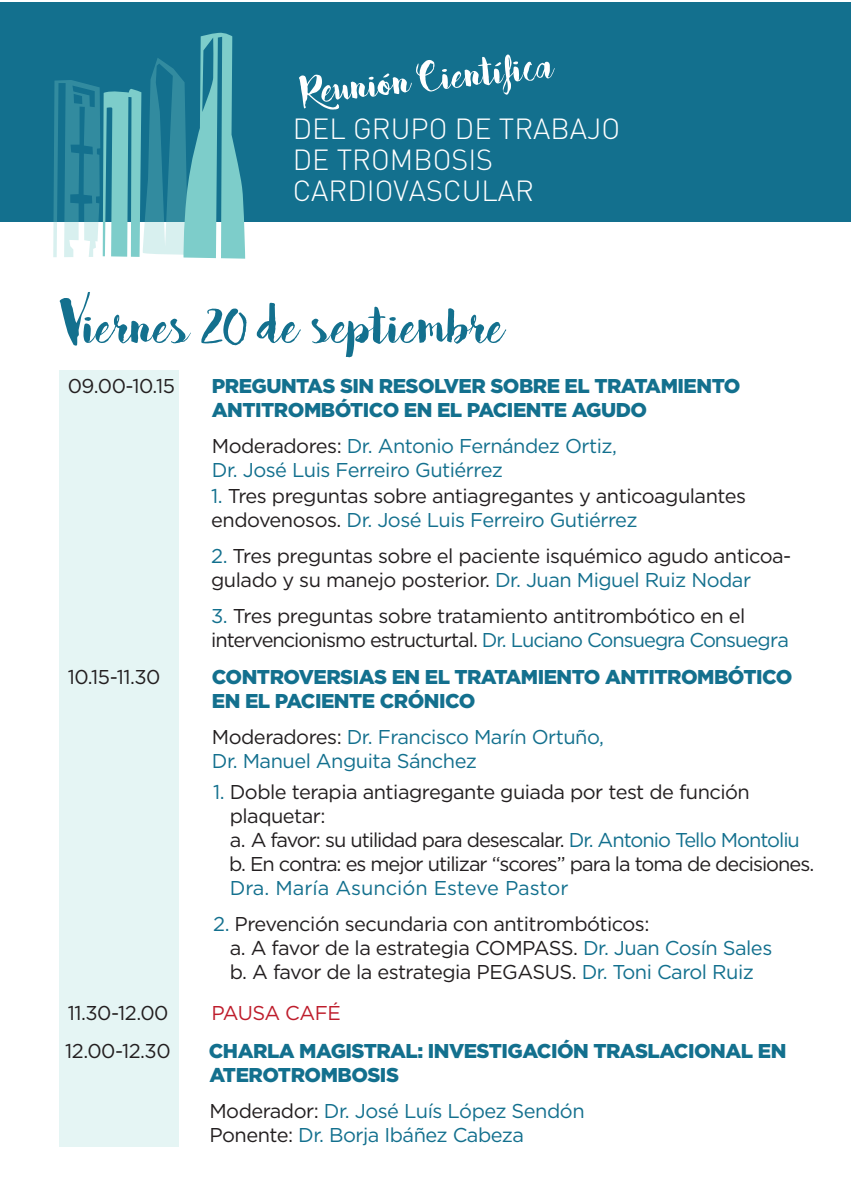
<style>
.page{position:relative;width:851px;height:1191px;background:#fff}
.page>*{position:absolute;margin:0;border:0;box-sizing:border-box;transform-origin:0 0}
.t1{font:60.4px "Bakery";color:#13708e}
.t2{font:46.8px "Bakery";color:#fff}
.t3{font:300 28.8px/31.2px "DIN";color:#fff}
.t4{font:20px/24px "Gotham";letter-spacing:-.025em;color:#231f20}
.t5{font:20px/24px "Gotham";letter-spacing:-.05em;color:#231f20}
.t6{font:900 20px/24px "Gotham";letter-spacing:-.025em;color:#13708e}
.t7{font:20px/24px "Gotham";letter-spacing:-.025em;color:#13708e}
.t8{font:20px "Gotham";color:#13708e}
.t9{font:20px "Gotham";letter-spacing:-.025em;color:#be1d2c}
.s1{color:#231f20}
.s2{color:#13708e}
</style>
<div class="page">
<div style="left:0;top:2px;width:850px;height:220px;background:#13708e"></div>
<svg style="left:53px;top:32px;width:192px;height:227px"></svg>
<div style="left:59px;top:371px;width:120px;height:776px;background:#e5f5f4"></div>
<h2 class="t2" style="left:298px;top:61px;width:255px;rotate:-6deg">Reunión Científica</h2>
<h3 class="t3" style="left:293px;top:113px;width:329px">DEL GRUPO DE TRABAJO<br>DE TROMBOSIS<br>CARDIOVASCULAR</h3>
<h1 class="t1" style="left:61px;top:287px;width:444px">Viernes 20 de septiembre</h1>
<p class="t4" style="left:68px;top:373px;width:109px">09.00-10.15</p>
<p class="t6" style="left:212px;top:373px;width:530px">PREGUNTAS SIN RESOLVER SOBRE EL TRATAMIENTO<br>ANTITROMBÓTICO EN EL PACIENTE AGUDO</p>
<p class="t7" style="left:212px;top:433px;width:406px"><span class="s1">Moderadores:</span> Dr. Antonio Fernández Ortiz,<br>Dr. José Luis Ferreiro Gutiérrez</p>
<p class="t4" style="left:211px;top:483px;width:536px"><span class="s2">1.</span> Tres preguntas sobre antiagregantes y anticoagulantes endovenosos. <span class="s2">Dr. José Luis Ferreiro Gutiérrez</span></p>
<p class="t4" style="left:211px;top:543px;width:581px"><span class="s2">2.</span> Tres preguntas sobre el paciente isquémico agudo anticoa&shy;gulado y su manejo posterior. <span class="s2">Dr. Juan Miguel Ruiz Nodar</span></p>
<p class="t5" style="left:211px;top:603px;width:579px"><span class="s2">3.</span> Tres preguntas sobre tratamiento antitrombótico en el intervencionismo estructurtal. <span class="s2">Dr. Luciano Consuegra Consuegra</span></p>
<p class="t4" style="left:68px;top:664px;width:94px">10.15-11.30</p>
<p class="t6" style="left:212px;top:664px;width:582px">CONTROVERSIAS EN EL TRATAMIENTO ANTITROMBÓTICO<br>EN EL PACIENTE CRÓNICO</p>
<p class="t7" style="left:212px;top:724px;width:393px"><span class="s1">Moderadores:</span> Dr. Francisco Marín Ortuño,<br>Dr. Manuel Anguita Sánchez</p>
<p class="t5" style="left:229px;top:779px;width:586px;text-indent:-16px"><span class="s2">1.</span> Doble terapia antiagregante guiada por test de función plaquetar:<br>a. A favor: su utilidad para desescalar. <span class="s2">Dr. Antonio Tello Montoliu </span>b. En contra: es mejor utilizar “scores” para la toma de decisiones.</p>
<p class="t8" style="left:230px;top:875px;width:340px">Dra. María Asunción Esteve Pastor</p>
<p class="t4" style="left:230px;top:911px;width:544px;text-indent:-16px"><span class="s2">2.</span> Prevención secundaria con antitrombóticos:<br>a. A favor de la estrategia COMPASS. <span class="s2">Dr. Juan Cosín Sales </span>b. A favor de la estrategia PEGASUS. <span class="s2">Dr. Toni Carol Ruiz</span></p>
<p class="t4" style="left:68px;top:1000px;width:102px">11.30-12.00</p>
<p class="t9" style="left:211px;top:1000px;width:131px">PAUSA CAFÉ</p>
<p class="t4" style="left:65px;top:1038px;width:107px">12.00-12.30</p>
<p class="t6" style="left:209px;top:1038px;width:579px">CHARLA MAGISTRAL: INVESTIGACIÓN TRASLACIONAL EN<br>ATEROTROMBOSIS</p>
<p class="t7" style="left:209px;top:1098px;width:377px"><span class="s1">Moderador:</span> Dr. José Luís López Sendón<br><span class="s1">Ponente:</span> Dr. Borja Ibáñez Cabeza</p>
</div>
